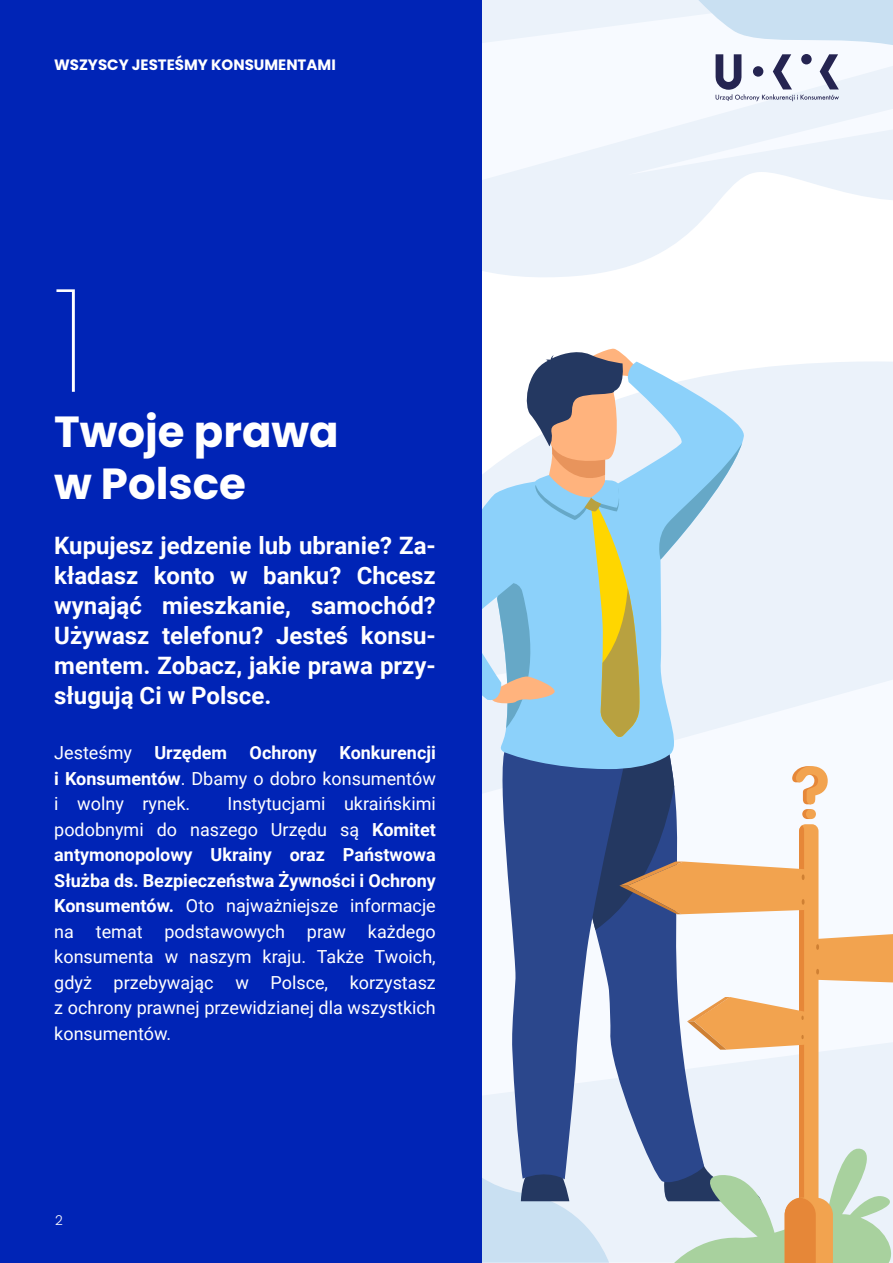
<style>
.page{position:relative;width:893px;height:1263px;background:#fff}
.page>*{position:absolute;margin:0;border:0;box-sizing:border-box;transform-origin:0 0}
.t1{font:100 145.5px "Poppins";color:#fff}
.t2{font:700 43.5px/52.5px "Poppins";color:#fff}
.t3{font:700 24px/30px "Roboto";color:#fff;text-align:justify}
.t4{font:18px/25.5px "Roboto";color:#fff;text-align:justify}
.t5{font:700 15px "Poppins";color:#fff}
.t6{font:300 13.5px "Poppins";color:#fff}
.s1{font-weight:700}
</style>
<div class="page">
<svg style="left:482px;top:205px;width:233px;height:72px;fill:#ebf2fa"></svg>
<svg style="left:482px;top:0;width:411px;height:205px"></svg>
<div style="left:0;top:0;width:482px;height:1263px;background:#0024b6"></div>
<svg style="left:482px;top:348px;width:411px;height:915px"></svg>
<svg style="left:627px;top:0;width:266px;height:175px"></svg>
<p class="t5" style="left:54px;top:56px;width:283px">WSZYSCY JESTEŚMY KONSUMENTAMI</p>
<h1 class="t1" style="left:54px;top:256px;width:34px">1</h1>
<h2 class="t2" style="left:54px;top:406px;width:286px">Twoje prawa w Polsce</h2>
<h3 class="t3" style="left:54px;top:529px;width:383px">Kupujesz jedzenie lub ubranie? Za&shy;kładasz konto w banku? Chcesz wynająć mieszkanie, samochód?<br>Używasz telefonu? Jesteś konsu&shy;mentem. Zobacz, jakie prawa przy&shy;sługują Ci w Polsce.</h3>
<p class="t4" style="left:54px;top:739px;width:383px">Jesteśmy <span class="s1">Urzędem Ochrony Konkurencji i Konsumentów</span>. Dbamy o dobro konsumentów i wolny rynek.</p>
<p class="t4" style="left:54px;top:790px;width:383px;text-indent:173px">Instytucjami ukraińskimi podobnymi do naszego Urzędu są <span class="s1">Komitet antymonopolowy Ukrainy oraz Państwowa Służba ds. Bezpieczeństwa Żywności i Ochrony Konsumentów.</span> Oto najważniejsze informacje na temat podstawowych praw każdego konsumenta w naszym kraju. Także Twoich, gdyż przebywając w Polsce, korzystasz z ochrony prawnej przewidzianej dla wszystkich konsumentów.</p>
<p class="t6" style="left:55px;top:1212px;width:9px">2</p>
</div>
